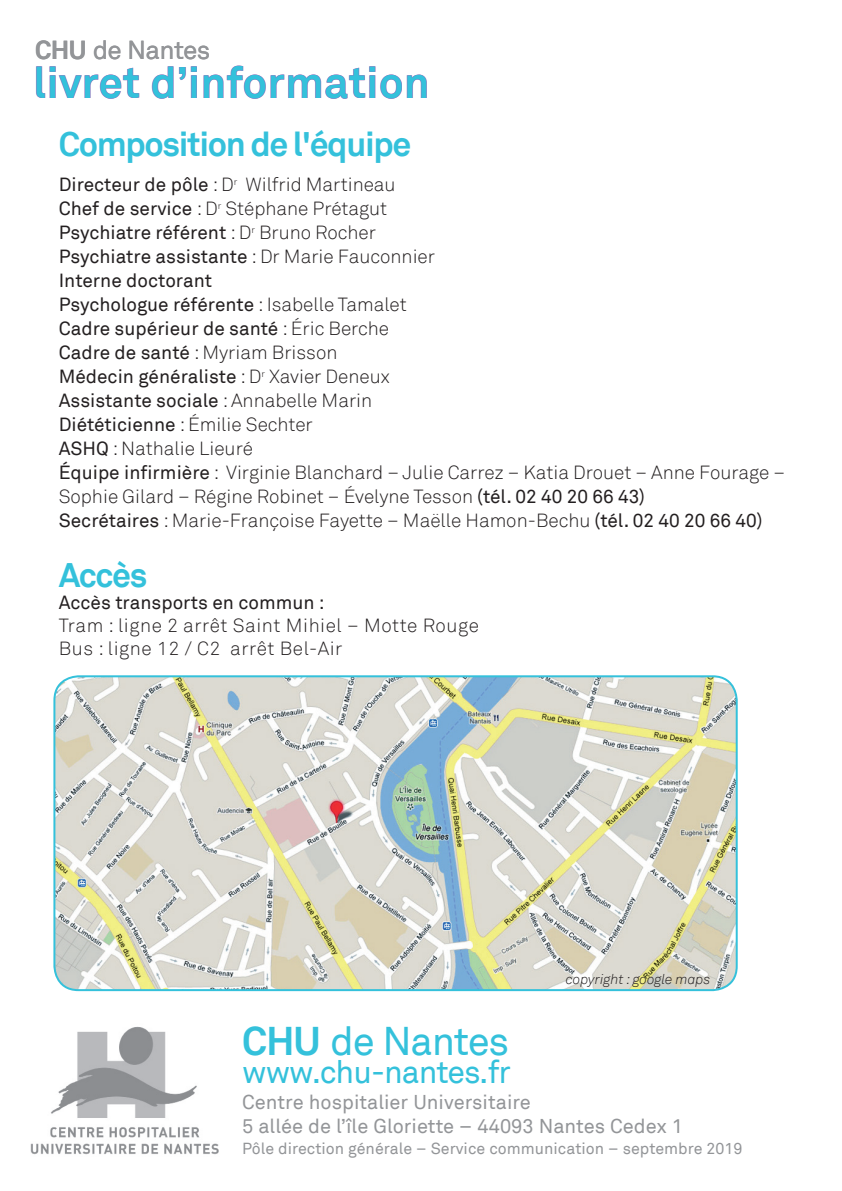
<style>
.page{position:relative;width:842px;height:1191px;background:#fff}
.page>*{position:absolute;margin:0;border:0;box-sizing:border-box;transform-origin:0 0}
.t1{font:700 44px "Akkurat";color:#34c1db}
.t2{font:40px "Akkurat";letter-spacing:-.03em;color:#34c1db}
.t3{font:700 34px "Akkurat";letter-spacing:-.04em;color:#34c1db}
.t4{font:32px "Akkurat";letter-spacing:-.03em;color:#34c1db}
.t5{font:26px "Akkurat";letter-spacing:-.025em;color:#939598}
.t6{font:20px/24px "Akkurat";color:#939598}
.t7{font:300 19px/24px "Akkurat";color:#231f20}
.t8{font:300 19px/22.8px "Akkurat";letter-spacing:.03em;color:#231f20}
.t9{font:19px "Akkurat";color:#231f20}
.t10{font:16px "Akkurat";color:#939598}
.t11{font:italic 300 14px "Akkurat";color:#231f20}
.s1{font-weight:700}
.s2{font-weight:400}
</style>
<div class="page">
<img style="left:30px;top:1026px;width:189px;height:129px">
<img style="left:56px;top:676px;width:681px;height:314px">
<div style="left:53px;top:675px;width:685px;height:316px;border:2px solid #34c1db;border-radius:24px"></div>
<h3 class="t5" style="left:35px;top:34px;width:177px"><span class="s1">CHU</span> de Nantes</h3>
<h1 class="t1" style="left:33px;top:55px;width:398px">livret d’information</h1>
<h3 class="t3" style="left:59px;top:122px;width:354px">Composition de l'équipe</h3>
<p class="t7" style="left:59px;top:173px;width:728px"><span class="s2">Directeur de pôle</span> : D<sup>r</sup> Wilfrid Martineau<br><span class="s2">Chef de service</span> : D<sup>r</sup> Stéphane Prétagut<br><span class="s2">Psychiatre référent</span> : D<sup>r</sup> Bruno Rocher<br><span class="s2">Psychiatre assistante</span> : Dr Marie Fauconnier<br><span class="s2">Interne doctorant<br>Psychologue référente</span> : Isabelle Tamalet<br><span class="s2">Cadre supérieur de santé</span> : Éric Berche<br><span class="s2">Cadre de santé</span> : Myriam Brisson<br><span class="s2">Médecin généraliste</span> : D<sup>r</sup> Xavier Deneux<br><span class="s2">Assistante sociale</span> : Annabelle Marin<br><span class="s2">Diététicienne</span> : Émilie Sechter<br><span class="s2">ASHQ</span> : Nathalie Lieuré<br><span class="s2">Équipe infirmière</span> : Virginie Blanchard – Julie Carrez – Katia Drouet – Anne Fourage – Sophie Gilard – Régine Robinet – Évelyne Tesson <span class="s2">(tél. 02 40 20 66 43)<br>Secrétaires</span> : Marie-Françoise Fayette – Maëlle Hamon-Bechu <span class="s2">(tél. 02 40 20 66 40)</span></p>
<h3 class="t3" style="left:59px;top:553px;width:90px">Accès</h3>
<p class="t9" style="left:59px;top:591px;width:268px">Accès transports en commun :</p>
<p class="t8" style="left:59px;top:614px;width:422px">Tram : ligne 2 arrêt Saint Mihiel – Motte Rouge<br>Bus : ligne 12 / C2 arrêt Bel-Air</p>
<p class="t11" style="left:566px;top:971px;width:146px">copyright : google maps</p>
<h2 class="t2" style="left:242px;top:1018px;width:269px"><span class="s1">CHU</span> de Nantes</h2>
<h3 class="t4" style="left:242px;top:1053px;width:270px">www.chu-nantes.fr</h3>
<p class="t6" style="left:242px;top:1091px;width:442px">Centre hospitalier Universitaire<br>5 allée de l’île Gloriette – 44093 Nantes Cedex 1</p>
<p class="t10" style="left:242px;top:1139px;width:502px">Pôle direction générale – Service communication – septembre 2019</p>
</div>
